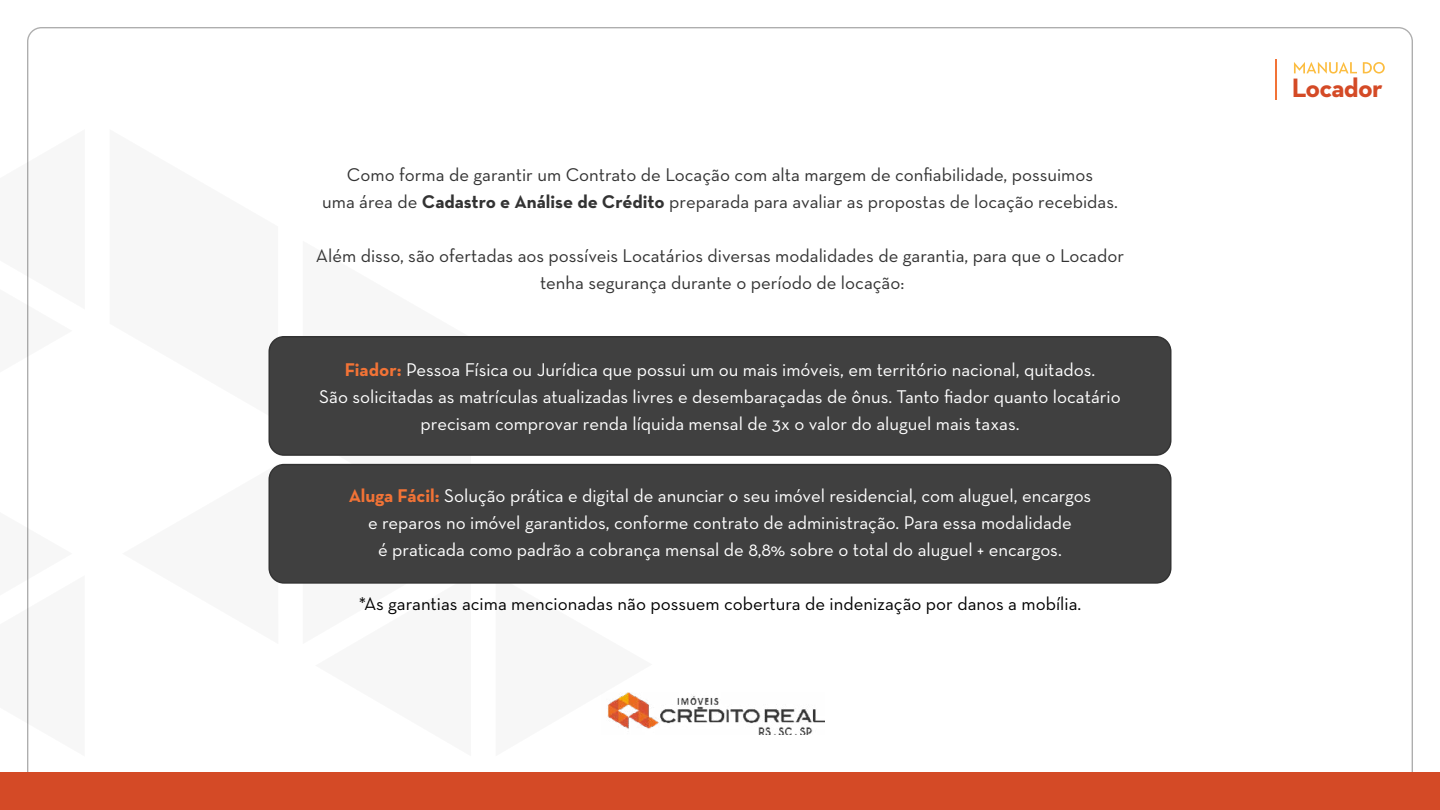
<style>
.page{position:relative;width:1440px;height:810px;background:#fff}
.page>*{position:absolute;margin:0;border:0;box-sizing:border-box;transform-origin:0 0}
.t1{font:700 27.08px "Neutraface 2 Text";letter-spacing:-.03em;color:#d44a26}
.t2{font:18.75px/27px "Neutra Text";color:#fff;text-align:center}
.t3{font:18.75px/27px "Neutra Text";color:#333;text-align:center}
.t4{font:18.75px "Neutra Text";color:#000}
.s1{font-weight:700}
.s2{font-weight:700;color:#f27336}
</style>
<div class="page">
<div style="left:269px;top:337px;width:902px;height:118px;background:#404040;border-radius:15px"></div>
<div style="left:268px;top:336px;width:904px;height:120px;border:1px solid #333;border-radius:15px"></div>
<div style="left:269px;top:465px;width:902px;height:118px;background:#404040;border-radius:15px"></div>
<div style="left:268px;top:464px;width:904px;height:120px;border:1px solid #333;border-radius:15px"></div>
<svg style="left:496px;top:582px;width:157px;height:2px"></svg>
<svg style="left:303px;top:336px;width:168px;height:128px"></svg>
<svg style="left:268px;top:465px;width:10px;height:118px"></svg>
<svg style="left:303px;top:464px;width:168px;height:120px"></svg>
<div style="left:0;top:773px;width:1440px;height:37px;background:#d44a26"></div>
<hr style="left:1276px;top:59px;width:1px;height:41px;background:#f27336">
<svg style="left:1294px;top:62px;width:91px;height:12px"></svg>
<img style="left:607px;top:692px;width:218px;height:42px">
<p class="t3" style="left:322px;top:161px;width:797px">Como forma de garantir um Contrato de Locação com alta margem de confiabilidade, possuimos<br>uma área de <span class="s1">Cadastro e Análise de Crédito</span> preparada para avaliar as propostas de locação recebidas.</p>
<p class="t3" style="left:316px;top:242px;width:810px">Além disso, são ofertadas aos possíveis Locatários diversas modalidades de garantia, para que o Locador tenha segurança durante o período de locação:</p>
<p class="t2" style="left:319px;top:356px;width:803px"><span class="s2">Fiador:</span> Pessoa Física ou Jurídica que possui um ou mais imóveis, em território nacional, quitados.<br>São solicitadas as matrículas atualizadas livres e desembaraçadas de ônus. Tanto fiador quanto locatário precisam comprovar renda líquida mensal de 3x o valor do aluguel mais taxas.</p>
<p class="t2" style="left:349px;top:482px;width:744px"><span class="s2">Aluga Fácil:</span> Solução prática e digital de anunciar o seu imóvel residencial, com aluguel, encargos e reparos no imóvel garantidos, conforme contrato de administração. Para essa modalidade<br>é praticada como padrão a cobrança mensal de 8,8% sobre o total do aluguel + encargos.</p>
<p class="t4" style="left:359px;top:592px;width:724px">*As garantias acima mencionadas não possuem cobertura de indenização por danos a mobília.</p>
<h1 class="t1" style="left:1292px;top:70px;width:92px">Locador</h1>
</div>
